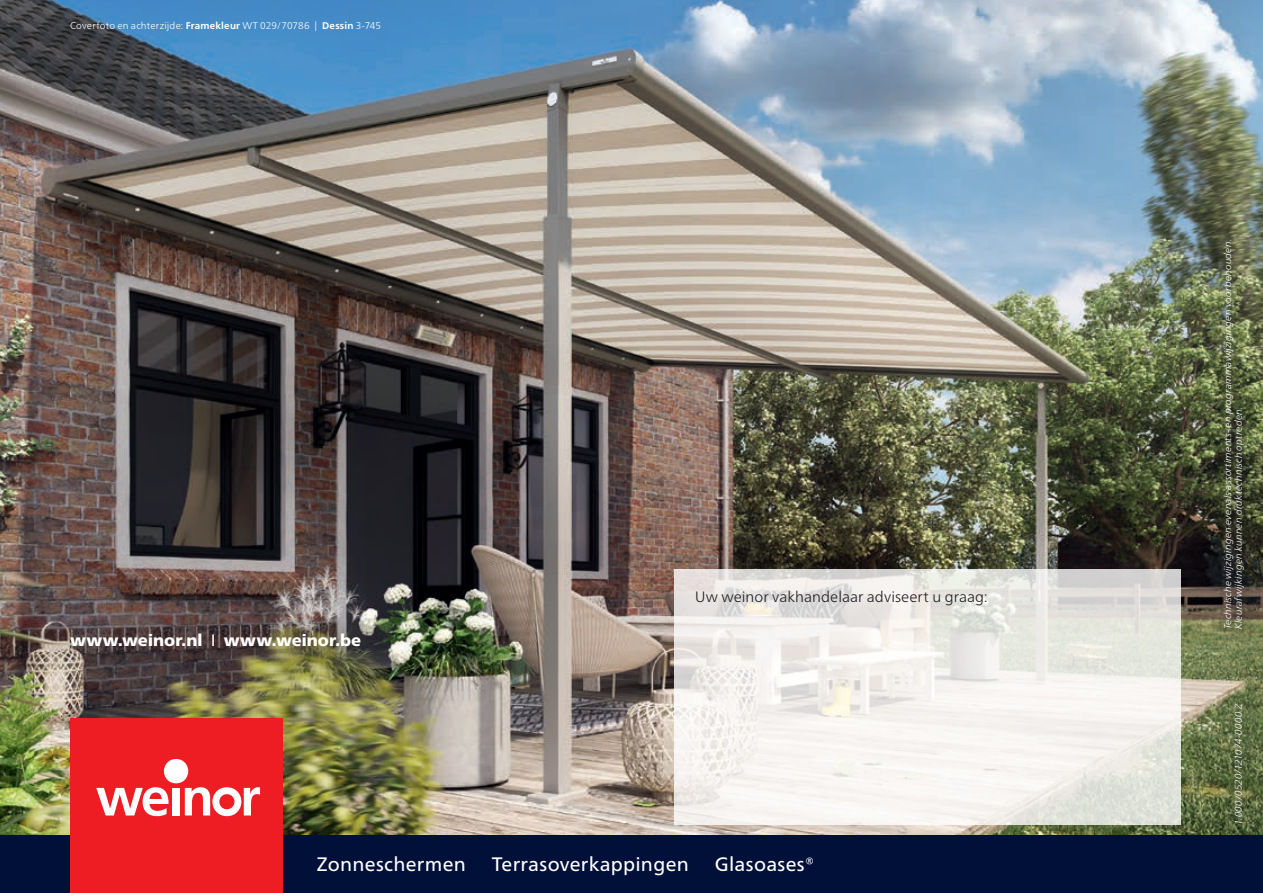
<style>
.page{position:relative;width:1263px;height:893px;background:#fff}
.page>*{position:absolute;margin:0;border:0;box-sizing:border-box;transform-origin:0 0}
.t1{font:19.5px "Frutiger Neue LTW1 G";letter-spacing:.015em;color:#fff}
.t2{font:900 16.5px "Frutiger Neue LTW1 G";letter-spacing:.005em;color:#fff}
.t3{font:300 15px "Frutiger Neue LTW1 G";letter-spacing:.005em;color:#231f20}
.t4{font:italic 300 9.75px/10.6px "Frutiger Neue LTW1 G";letter-spacing:.015em;color:#fff}
.t5{font:300 9.75px "Frutiger Neue LTW1 G";letter-spacing:.015em;color:#fff}
.s1{font-weight:700}
.s2{font-weight:400}
</style>
<div class="page">
<img style="left:0;top:0;width:1263px;height:836px">
<div style="left:1202px;top:222px;width:61px;height:429px;background:#231f20;opacity:.9"></div>
<div style="left:1212px;top:684px;width:51px;height:159px;background:#231f20;opacity:.9"></div>
<svg style="left:0;top:612px;width:18px;height:64px"></svg>
<svg style="left:674px;top:570px;width:506px;height:255px;fill:#f4f1ed"></svg>
<div style="left:18px;top:575px;width:396px;height:133px;background:#fff;opacity:.75"></div>
<div style="left:0;top:836px;width:1263px;height:57px;background:#001039"></div>
<div style="left:70px;top:719px;width:213px;height:174px;background:#ee1d23"></div>
<svg style="left:96px;top:787px;width:73px;height:29px"></svg>
<div style="left:172px;top:788px;width:8px;height:27px;background:#fff"></div>
<div style="left:164px;top:759px;width:24px;height:24px;background:#fff;border-radius:50%"></div>
<svg style="left:185px;top:787px;width:75px;height:29px"></svg>
<p class="t5" style="left:70px;top:19px;width:312px">Coverfoto en achterzijde: <span class="s1">Framekleur</span> WT 029/70786 | <span class="s1">Dessin</span> 3-745</p>
<h2 class="t2" style="left:70px;top:628px;width:293px">www.weinor.nl <span class="s2">I</span> www.weinor.be</h2>
<h3 class="t3" style="left:695px;top:587px;width:294px">Uw weinor vakhandelaar adviseert u graag:</h3>
<h1 class="t1" style="left:317px;top:852px;width:151px">Zonneschermen</h1>
<h1 class="t1" style="left:492px;top:852px;width:199px">Terrasoverkappingen</h1>
<h1 class="t1" style="left:715px;top:852px;width:101px">Glasoases®</h1>
<p class="t4" style="left:1222px;top:629px;width:392px;rotate:-90deg">Technische wijzigingen evenals assortiments- en programmawijzigingen voorbehouden.<br>Kleurafwijkingen kunnen druktechnisch optreden.</p>
<p class="t4" style="left:1233px;top:825px;width:123px;rotate:-90deg">1.000/0520/121074-0000 Z</p>
</div>
